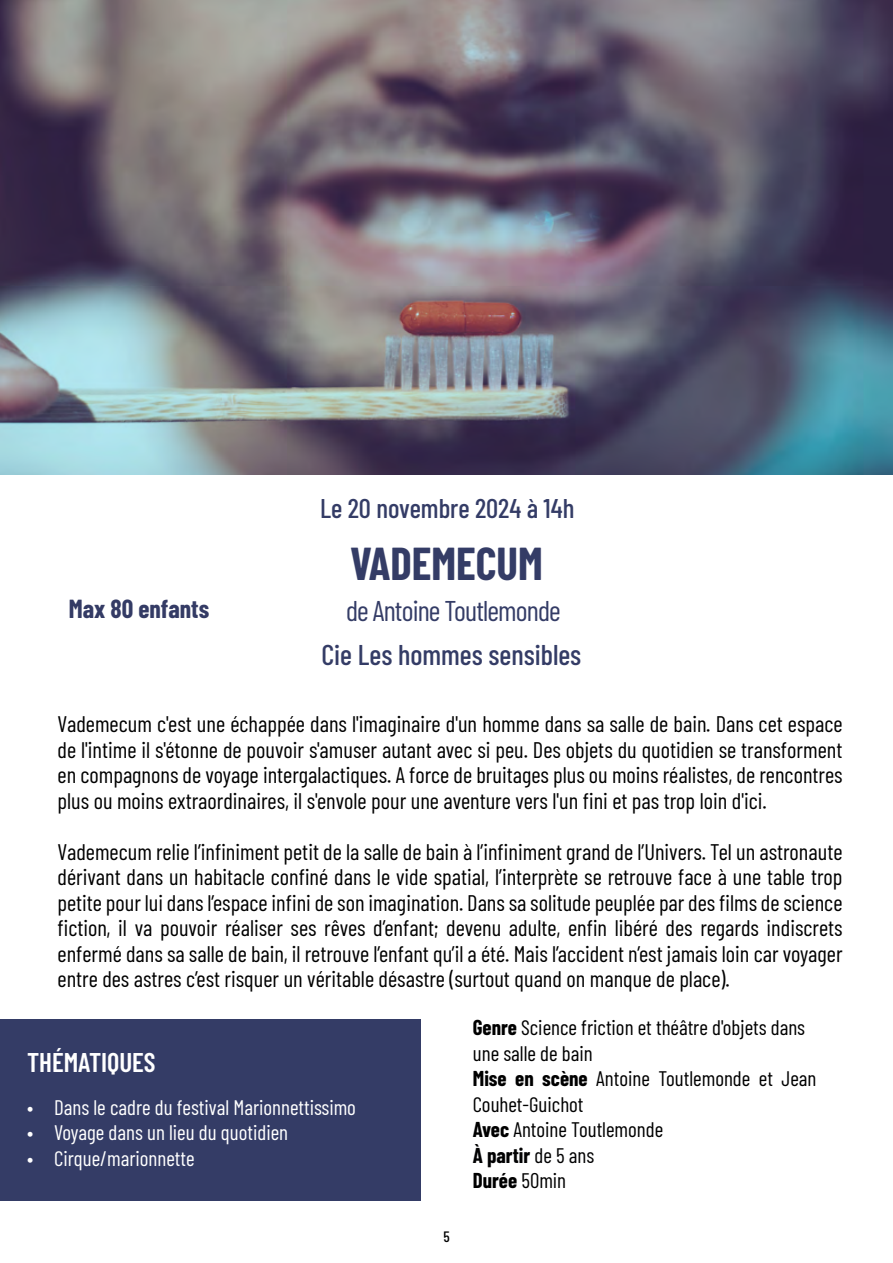
<style>
.page{position:relative;width:893px;height:1263px;background:#fff}
.page>*{position:absolute;margin:0;border:0;box-sizing:border-box;transform-origin:0 0}
.t1{font:700 45px "Barlow Condensed";color:#343c66}
.t2{font:500 28.5px "Barlow Condensed";color:#343c66}
.t3{font:28.5px "Barlow Condensed";letter-spacing:-.03em;color:#343c66}
.t4{font:500 27px "Barlow Condensed";color:#343c66}
.t5{font:600 27px "Barlow Condensed";color:#fff}
.t6{font:700 25.5px "Barlow Condensed";color:#343b65}
.t7{font:22.5px/25.5px "Barlow Condensed";color:#000;text-align:justify}
.t8{font:21px/25.5px "Barlow Condensed";color:#000}
.t9{font:21px "Barlow Condensed";color:#fff}
.t10{font:500 15px "Barlow Condensed";color:#000}
.s1{font-weight:700}
.s2{font-weight:700;color:#020203}
.s3{color:#020203}
</style>
<div class="page">
<div style="left:0;top:1019px;width:421px;height:182px;background:#343c66"></div>
<img style="left:1px;top:0;width:892px;height:474px">
<p class="t4" style="left:320px;top:489px;width:256px">Le 20 novembre 2024 à 14h</p>
<p class="t6" style="left:69px;top:591px;width:142px">Max 80 enfants</p>
<h1 class="t1" style="left:350px;top:532px;width:194px">VADEMECUM</h1>
<p class="t3" style="left:346px;top:590px;width:216px">de Antoine Toutlemonde</p>
<p class="t2" style="left:321px;top:634px;width:261px">Cie Les hommes sensibles</p>
<p class="t7" style="left:58px;top:710px;width:787px">Vademecum c'est une échappée dans l'imaginaire d'un homme dans sa salle de bain. Dans cet espace de l'intime il s'étonne de pouvoir s'amuser autant avec si peu. Des objets du quotidien se transforment en compagnons de voyage intergalactiques. A force de bruitages plus ou moins réalistes, de rencontres plus ou moins extraordinaires, il s'envole pour une aventure vers l'un fini et pas trop loin d'ici.</p>
<p class="t7" style="left:58px;top:837px;width:787px">Vademecum relie l’infiniment petit de la salle de bain à l’infiniment grand de l’Univers. Tel un astronaute dérivant dans un habitacle confiné dans le vide spatial, l’interprète se retrouve face à une table trop petite pour lui dans l’espace infini de son imagination. Dans sa solitude peuplée par des films de science fiction, il va pouvoir réaliser ses rêves d’enfant; devenu adulte, enfin libéré des regards indiscrets enfermé dans sa salle de bain, il retrouve l’enfant qu’il a été. Mais l’accident n’est jamais loin car voyager entre des astres c’est risquer un véritable désastre (surtout quand on manque de place).</p>
<p class="t5" style="left:27px;top:1043px;width:130px">THÉMATIQUES</p>
<p class="t9" style="left:27px;top:1092px;width:330px">• Dans le cadre du festival Marionnettissimo</p>
<p class="t9" style="left:27px;top:1118px;width:263px">• Voyage dans un lieu du quotidien</p>
<p class="t9" style="left:27px;top:1143px;width:169px">• Cirque/marionnette</p>
<p class="t10" style="left:443px;top:1226px;width:8px">5</p>
<p class="t8" style="left:473px;top:1013px;width:345px"><span class="s1">Genre</span> Science friction et théâtre d'objets dans une salle de bain<br><span class="s1">Mise en scène</span> Antoine Toutlemonde et Jean<br>Couhet-Guichot<br><span class="s1">Avec</span> Antoine Toutlemonde<br><span class="s2">À partir</span> <span class="s3">de 5 ans<br></span><span class="s1">Durée</span> 50min</p>
</div>
